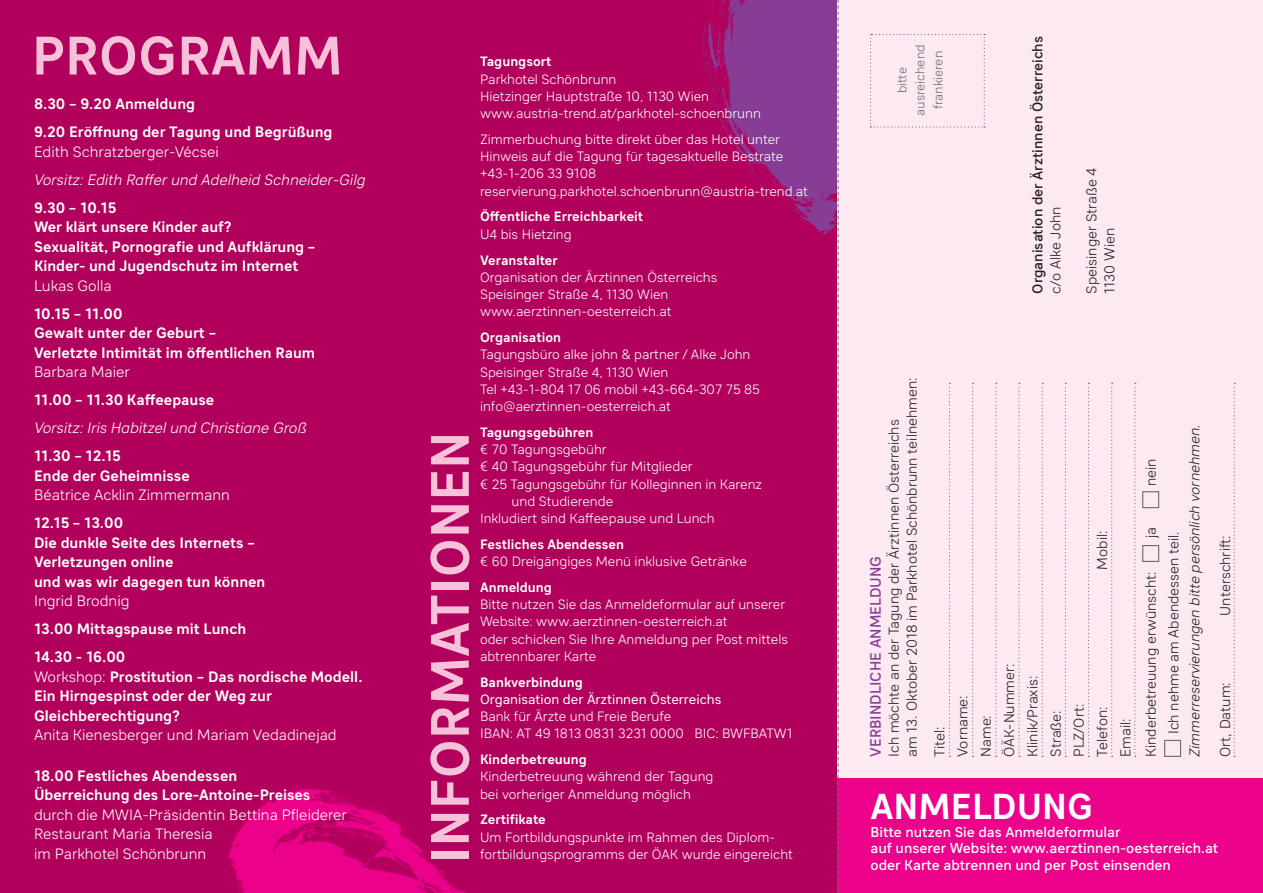
<style>
.page{position:relative;width:1263px;height:893px;background:#b1015c}
.page>*{position:absolute;margin:0;border:0;box-sizing:border-box;transform-origin:0 0}
.t1{font:700 54px "Sebino";color:#f7c1d9}
.t2{font:700 36px "Sebino";color:#fff}
.t3{font:700 15px/19.5px "Sebino";color:#fff}
.t4{font:300 15px/19.5px "Sebino";color:#fff}
.t5{font:italic 300 15px "Sebino";color:#fff}
.t6{font:500 15px "Sebino";color:#873e97}
.t7{font:300 14.25px/23.2px "Sebino";color:#231f20}
.t8{font:500 14.25px/16.5px "Sebino";color:#fff}
.t9{font:500 14.25px/18px "Sebino";color:#231f20}
.t10{font:italic 300 14.25px "Sebino";color:#231f20}
.t11{font:300 13.5px/17.2px "Sebino";color:#fff}
.t12{font:700 13.5px/17.2px "Sebino";color:#fff}
.t13{font:300 12.75px "Sebino";color:#6c6d70}
.s1{font-weight:300}
.s2{font-weight:700}
.s3{font-weight:400}
</style>
<div class="page">
<img style="left:228px;top:784px;width:240px;height:109px">
<img style="left:694px;top:0;width:144px;height:252px">
<div style="left:838px;top:0;width:425px;height:893px;background:#fce9f1"></div>
<div style="left:838px;top:778px;width:425px;height:115px;background:#ed028c"></div>
<svg style="left:838px;top:0;width:1px;height:893px"></svg>
<svg style="left:870px;top:34px;width:115px;height:94px"></svg>
<svg style="left:949px;top:383px;width:1px;height:374px"></svg>
<svg style="left:972px;top:383px;width:2px;height:374px"></svg>
<svg style="left:995px;top:383px;width:2px;height:374px"></svg>
<svg style="left:1018px;top:383px;width:2px;height:374px"></svg>
<svg style="left:1042px;top:383px;width:1px;height:374px"></svg>
<svg style="left:1065px;top:383px;width:1px;height:374px"></svg>
<svg style="left:1088px;top:383px;width:1px;height:374px"></svg>
<svg style="left:1111px;top:383px;width:2px;height:374px"></svg>
<svg style="left:1134px;top:383px;width:2px;height:374px"></svg>
<div style="left:1142px;top:545px;width:17px;height:17px;border:1px solid #6c6d70"></div>
<div style="left:1142px;top:491px;width:17px;height:17px;border:1px solid #6c6d70"></div>
<div style="left:1164px;top:740px;width:17px;height:17px;border:1px solid #6c6d70"></div>
<svg style="left:1233px;top:383px;width:2px;height:374px"></svg>
<p class="t1" style="left:32px;top:26px;width:312px">PROGRAMM</p>
<p class="t3" style="left:34px;top:95px;width:163px">8.30 – 9.20 Anmeldung</p>
<p class="t3" style="left:34px;top:123px;width:300px">9.20 Eröffnung der Tagung und Begrüßung<br><span class="s1">Edith Schratzberger-Vécsei</span></p>
<p class="t5" style="left:34px;top:171px;width:333px">Vorsitz: Edith Raffer und Adelheid Schneider-Gilg</p>
<p class="t3" style="left:34px;top:198px;width:283px">9.30 – 10.15<br>Wer klärt unsere Kinder auf?<br>Sexualität, Pornografie und Aufklärung –<br>Kinder- und Jugendschutz im Internet<br><span class="s1">Lukas Golla</span></p>
<p class="t3" style="left:34px;top:304px;width:283px">10.15 – 11.00<br>Gewalt unter der Geburt –<br>Verletzte Intimität im öffentlichen Raum<br><span class="s1">Barbara Maier</span></p>
<p class="t3" style="left:34px;top:391px;width:182px">11.00 – 11.30 Kaffeepause</p>
<p class="t5" style="left:34px;top:420px;width:274px">Vorsitz: Iris Habitzel und Christiane Groß</p>
<p class="t3" style="left:34px;top:447px;width:197px">11.30 – 12.15<br>Ende der Geheimnisse<br><span class="s1">Béatrice Acklin Zimmermann</span></p>
<p class="t3" style="left:34px;top:514px;width:233px">12.15 – 13.00<br>Die dunkle Seite des Internets –<br>Verletzungen online<br>und was wir dagegen tun können<br><span class="s1">Ingrid Brodnig</span></p>
<p class="t3" style="left:34px;top:620px;width:214px">13.00 Mittagspause mit Lunch</p>
<p class="t3" style="left:34px;top:648px;width:330px">14.30 - 16.00<br><span class="s1">Workshop:</span> Prostitution – Das nordische Modell.<br>Ein Hirngespinst oder der Weg zur<br>Gleichberechtigung?<br><span class="s1">Anita Kienesberger und Mariam Vedadinejad</span></p>
<p class="t4" style="left:34px;top:766px;width:314px"><span class="s2">18.00 Festliches Abendessen<br>Überreichung des Lore-Antoine-Preises </span>durch die MWIA-Präsidentin Bettina Pfleiderer Restaurant Maria Theresia<br>im Parkhotel Schönbrunn</p>
<p class="t1" style="left:420px;top:864px;width:434px;rotate:-90deg">INFORMATIONEN</p>
<p class="t11" style="left:480px;top:53px;width:282px"><span class="s2">Tagungsort<br></span>Parkhotel Schönbrunn<br>Hietzinger Hauptstraße 10, 1130 Wien www.austria-trend.at/parkhotel-schoenbrunn</p>
<p class="t11" style="left:480px;top:131px;width:329px">Zimmerbuchung bitte direkt über das Hotel unter Hinweis auf die Tagung für tagesaktuelle Bestrate +43-1-206 33 9108 reservierung.parkhotel.schoenbrunn@austria-trend.at</p>
<p class="t12" style="left:480px;top:209px;width:165px">Öffentliche Erreichbarkeit<br><span class="s1">U4 bis Hietzing</span></p>
<p class="t11" style="left:480px;top:251px;width:239px"><span class="s2">Veranstalter<br></span>Organisation der Ärztinnen Österreichs<br>Speisinger Straße 4, 1130 Wien www.aerztinnen-oesterreich.at</p>
<p class="t11" style="left:480px;top:329px;width:281px"><span class="s2">Organisation<br></span>Tagungsbüro alke john &amp; partner / Alke John Speisinger Straße 4, 1130 Wien<br>Tel +43-1-804 17 06 mobil +43-664-307 75 85 info@aerztinnen-oesterreich.at</p>
<p class="t12" style="left:480px;top:424px;width:115px">Tagungsgebühren</p>
<p class="t11" style="left:480px;top:441px;width:128px">€ 70 Tagungsgebühr</p>
<p class="t11" style="left:480px;top:458px;width:214px">€ 40 Tagungsgebühr für Mitglieder</p>
<p class="t11" style="left:480px;top:475px;width:284px">€ 25 Tagungsgebühr für Kolleginnen in Karenz</p>
<p class="t11" style="left:512px;top:493px;width:103px">und Studierende</p>
<p class="t11" style="left:480px;top:510px;width:236px">Inkludiert sind Kaffeepause und Lunch</p>
<p class="t11" style="left:480px;top:536px;width:268px"><span class="s2">Festliches Abendessen<br></span>€ 60 Dreigängiges Menü inklusive Getränke</p>
<p class="t11" style="left:480px;top:579px;width:309px"><span class="s2">Anmeldung<br></span>Bitte nutzen Sie das Anmeldeformular auf unserer Website: www.aerztinnen-oesterreich.at<br>oder schicken Sie Ihre Anmeldung per Post mittels abtrennbarer Karte</p>
<p class="t11" style="left:480px;top:673px;width:314px"><span class="s2">Bankverbindung<br></span><span class="s3">Organisation der Ärztinnen Österreichs<br></span>Bank für Ärzte und Freie Berufe<br>IBAN: AT 49 1813 0831 3231 0000 BIC: BWFBATW1</p>
<p class="t11" style="left:480px;top:751px;width:235px"><span class="s2">Kinderbetreuung<br></span>Kinderbetreuung während der Tagung bei vorheriger Anmeldung möglich</p>
<p class="t11" style="left:480px;top:811px;width:314px"><span class="s2">Zertifikate<br></span>Um Fortbildungspunkte im Rahmen des Diplom&shy;fortbildungsprogramms der ÖAK wurde eingereicht</p>
<p class="t13" style="left:895px;top:93px;width:28px;rotate:-90deg">bitte</p>
<p class="t13" style="left:913px;top:116px;width:73px;rotate:-90deg">ausreichend</p>
<p class="t13" style="left:931px;top:109px;width:60px;rotate:-90deg">frankieren</p>
<p class="t9" style="left:1029px;top:294px;width:259px;rotate:-90deg">Organisation der Ärztinnen Österreichs <span class="s1">c/o Alke John</span></p>
<p class="t7" style="left:1080px;top:294px;width:128px;rotate:-90deg">Speisinger Straße 4</p>
<p class="t7" style="left:1098px;top:294px;width:67px;rotate:-90deg">1130 Wien</p>
<p class="t7" style="left:885px;top:757px;width:381px;line-height:18px;rotate:-90deg">Ich möchte an der Tagung der Ärztinnen Österreichs<br>am 13. Oktober 2018 im Parkhotel Schönbrunn teilnehmen:</p>
<p class="t6" style="left:867px;top:757px;width:203px;rotate:-90deg">VERBINDLICHE ANMELDUNG</p>
<p class="t7" style="left:1091px;top:569px;width:40px;rotate:-90deg">Mobil:</p>
<p class="t7" style="left:928px;top:757px;width:32px;rotate:-90deg">Titel:</p>
<p class="t7" style="left:951px;top:757px;width:63px;rotate:-90deg">Vorname:</p>
<p class="t7" style="left:974px;top:757px;width:43px;rotate:-90deg">Name:</p>
<p class="t7" style="left:998px;top:757px;width:95px;rotate:-90deg">ÖÄK-Nummer:<br>Klinik/Praxis:<br>Straße:</p>
<p class="t7" style="left:1067px;top:757px;width:55px;rotate:-90deg">PLZ/Ort:</p>
<p class="t7" style="left:1091px;top:757px;width:52px;rotate:-90deg">Telefon:</p>
<p class="t7" style="left:1114px;top:757px;width:40px;rotate:-90deg">Email:</p>
<p class="t7" style="left:1139px;top:486px;width:29px;rotate:-90deg">nein</p>
<p class="t7" style="left:1139px;top:538px;width:13px;rotate:-90deg">ja</p>
<p class="t7" style="left:1139px;top:757px;width:187px;rotate:-90deg">Kinderbetreuung erwünscht:</p>
<p class="t7" style="left:1162px;top:734px;width:204px;rotate:-90deg">Ich nehme am Abendessen teil.</p>
<p class="t10" style="left:1187px;top:757px;width:334px;rotate:-90deg">Zimmerreservierungen bitte persönlich vornehmen.</p>
<p class="t7" style="left:1214px;top:616px;width:82px;rotate:-90deg">Unterschrift:</p>
<p class="t7" style="left:1214px;top:757px;width:76px;rotate:-90deg">Ort, Datum:</p>
<p class="t2" style="left:870px;top:786px;width:224px">ANMELDUNG</p>
<p class="t8" style="left:870px;top:824px;width:349px">Bitte nutzen Sie das Anmeldeformular<br>auf unserer Website: www.aerztinnen-oesterreich.at oder Karte abtrennen und per Post einsenden</p>
</div>
